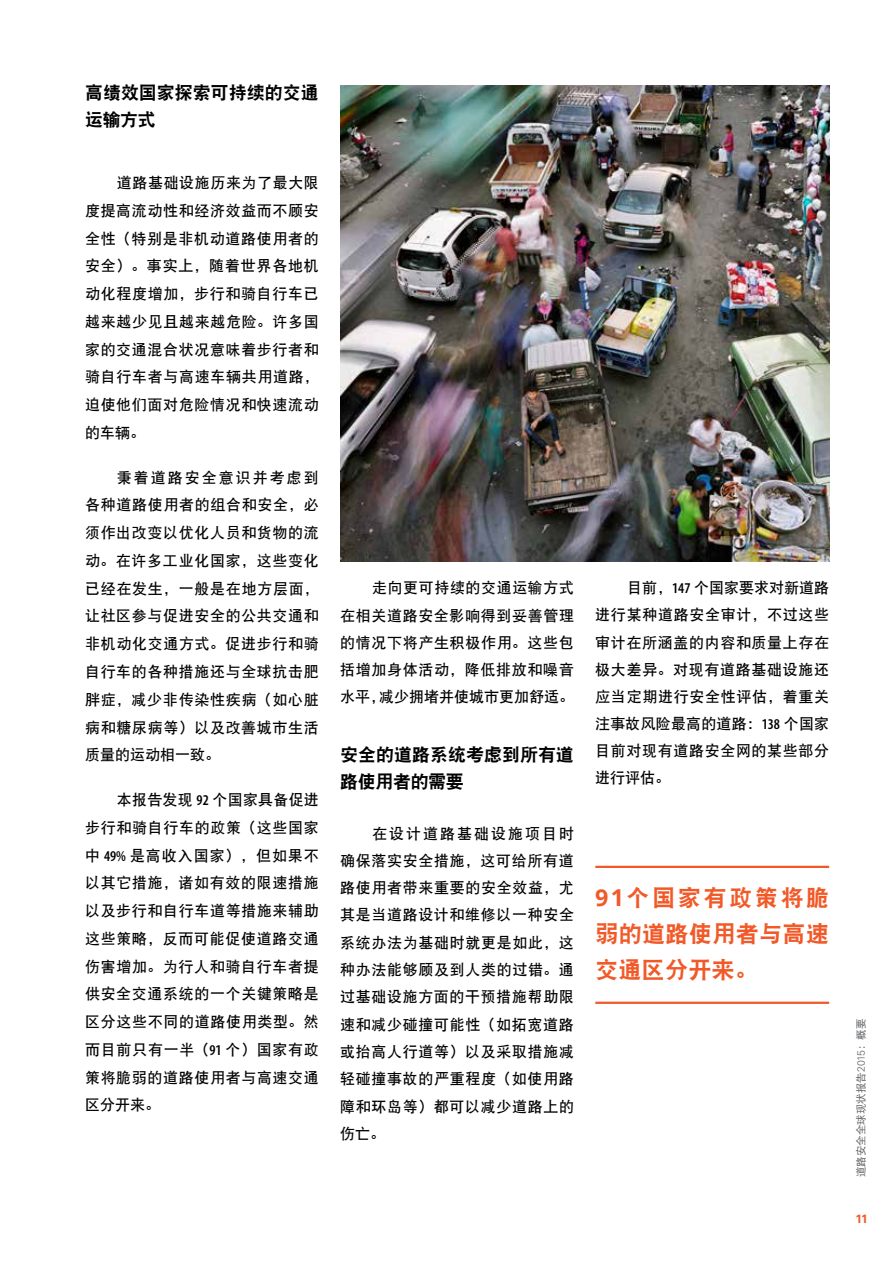
<style>
.page{position:relative;width:893px;height:1263px;background:#fff}
.page>*{position:absolute;margin:0;border:0;box-sizing:border-box;transform-origin:0 0}
.t1{font:23.25px/36px "DFP Hei W9";letter-spacing:.005em;color:#f15a28;text-align:justify}
.t2{font:18px/27px "DFP Hei W9";color:#000}
.t3{font:15px/27.8px "DFP Hei W7";letter-spacing:.045em;color:#000;text-align:justify}
.t4{font:700 12px "Univers LT Std";color:#f15a28}
.t5{font:10.5px "DFP Hei W5";color:#626466}
.s1{font-family:"Myriad Pro";font-weight:600;font-stretch:condensed}
.s2{font-family:"Open Sans";font-weight:700}
.s3{font-family:"Univers LT Std";font-weight:300}
</style>
<div class="page">
<img style="left:340px;top:85px;width:489px;height:476px">
<hr style="left:595px;top:866px;width:234px;height:2px;background:#f15a28">
<hr style="left:595px;top:1002px;width:234px;height:2px;background:#f15a28">
<p class="t2" style="left:85px;top:78px;width:235px">高绩效国家探索可持续的交通运输方式</p>
<p class="t3" style="left:85px;top:169px;width:235px;text-indent:32px">道路基础设施历来为了最大限度提高流动性和经济效益而不顾安全性（特别是非机动道路使用者的安全）。事实上，随着世界各地机动化程度增加，步行和骑自行车已越来越少见且越来越危险。许多国家的交通混合状况意味着步行者和骑自行车者与高速车辆共用道路，迫使他们面对危险情况和快速流动的车辆。</p>
<p class="t3" style="left:85px;top:463px;width:235px;text-indent:32px">秉着道路安全意识并考虑到各种道路使用者的组合和安全，必须作出改变以优化人员和货物的流动。在许多工业化国家，这些变化已经在发生，一般是在地方层面，让社区参与促进安全的公共交通和非机动化交通方式。促进步行和骑自行车的各种措施还与全球抗击肥胖症，减少非传染性疾病（如心脏病和糖尿病等）以及改善城市生活质量的运动相一致。</p>
<p class="t3" style="left:85px;top:785px;width:235px;text-indent:32px">本报告发现 <span class="s1">92</span> 个国家具备促进步行和骑自行车的政策（这些国家中 <span class="s1">49%</span> 是高收入国家），但如果不以其它措施，诸如有效的限速措施以及步行和自行车道等措施来辅助这些策略，反而可能促使道路交通伤害增加。为行人和骑自行车者提供安全交通系统的一个关键策略是区分这些不同的道路使用类型。然而目前只有一半（<span class="s1">91</span> 个）国家有政策将脆弱的道路使用者与高速交通区分开来。</p>
<p class="t3" style="left:340px;top:574px;width:235px;line-height:27.3px;text-indent:32px">走向更可持续的交通运输方式在相关道路安全影响得到妥善管理的情况下将产生积极作用。这些包括增加身体活动，降低排放和噪音水平，减少拥堵并使城市更加舒适。</p>
<p class="t2" style="left:340px;top:740px;width:235px">安全的道路系统考虑到所有道路使用者的需要</p>
<p class="t3" style="left:340px;top:819px;width:235px;line-height:27.3px;text-indent:32px">在设计道路基础设施项目时确保落实安全措施，这可给所有道路使用者带来重要的安全效益，尤其是当道路设计和维修以一种安全系统办法为基础时就更是如此，这种办法能够顾及到人类的过错。通过基础设施方面的干预措施帮助限速和减少碰撞可能性（如拓宽道路或抬高人行道等）以及采取措施减轻碰撞事故的严重程度（如使用路障和环岛等）都可以减少道路上的伤亡。</p>
<p class="t3" style="left:595px;top:574px;width:235px;line-height:27.2px;text-indent:32px">目前，<span class="s1">147</span> 个国家要求对新道路进行某种道路安全审计，不过这些审计在所涵盖的内容和质量上存在极大差异。对现有道路基础设施还应当定期进行安全性评估，着重关注事故风险最高的道路：<span class="s1">138</span> 个国家目前对现有道路安全网的某些部分进行评估。</p>
<h1 class="t1" style="left:595px;top:879px;width:235px"><span class="s2">91</span>个国家有政策将脆弱的道路使用者与高速交通区分开来。</h1>
<p class="t5" style="left:855px;top:1177px;width:160px;rotate:-90deg">道路安全全球现状报告<span class="s3">2015</span>：概要</p>
<p class="t4" style="left:855px;top:1212px;width:14px">11</p>
</div>
